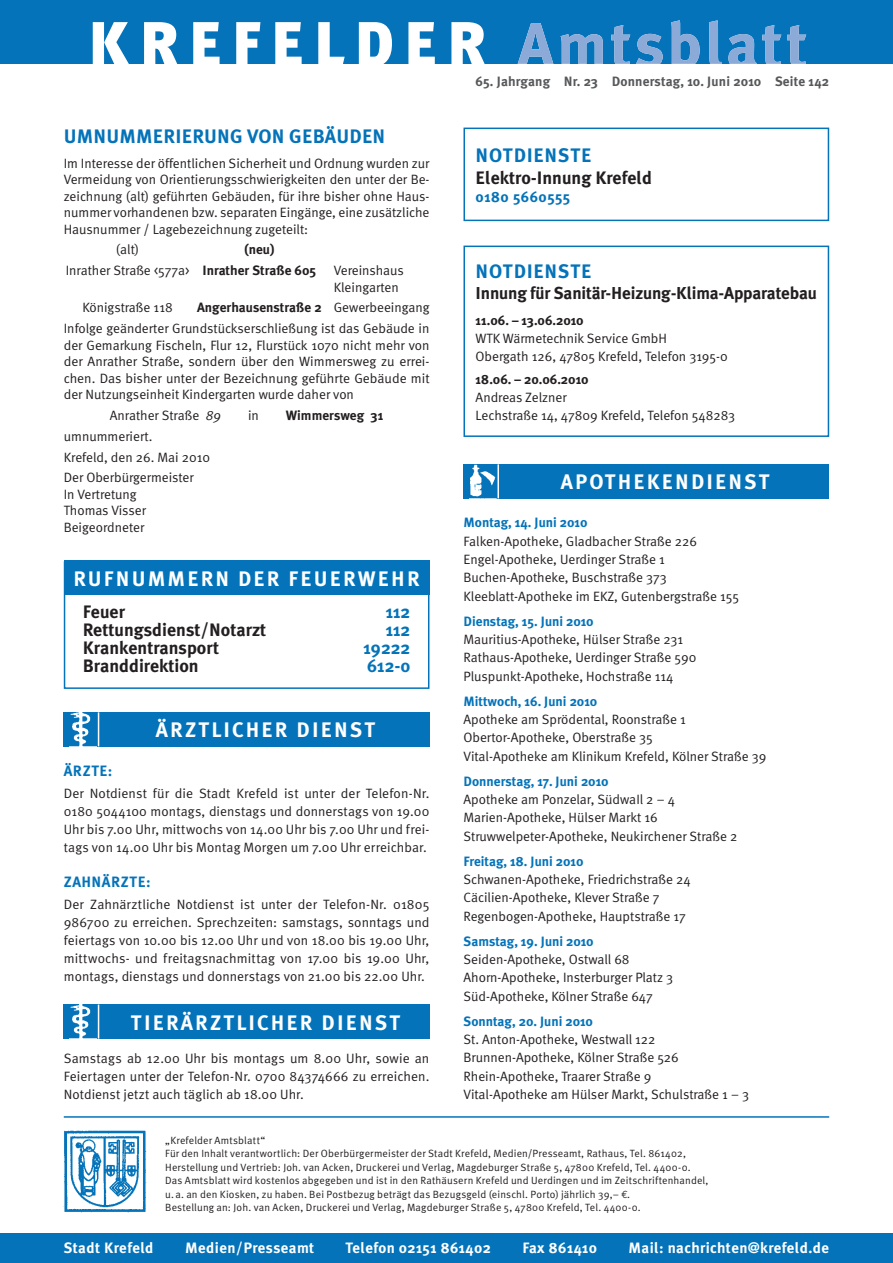
<style>
.page{position:relative;width:893px;height:1263px;background:#fff}
.page>*{position:absolute;margin:0;border:0;box-sizing:border-box;transform-origin:0 0}
.t1{font:700 21px "Meta Plus";letter-spacing:.1em;color:#fff}
.t2{font:700 19.5px "Meta Plus";letter-spacing:.01em;color:#0473b9}
.t3{font:700 19.5px "Meta Plus";letter-spacing:.04em;color:#0473b9}
.t4{font:700 18px "Meta Plus";color:#231f20}
.t5{font:700 18px "Meta Plus";color:#0473b9}
.t6{font:700 17.25px "Meta Plus";letter-spacing:-.01em;color:#231f20}
.t7{font:700 15px "Meta Plus";letter-spacing:.025em;color:#fff}
.t8{font:700 15px "Meta Plus";letter-spacing:.035em;color:#0473b9}
.t9{font:13.5px/18.5px "Meta Normal";color:#231f20}
.t10{font:700 13.5px "Meta Plus";color:#0473b9}
.t11{font:700 13.5px "Meta Plus";color:#231f20}
.t12{font:700 13.5px "Meta Plus";letter-spacing:.01em;color:#57585a}
.t13{font:10.5px/13.5px "Meta Normal";letter-spacing:.015em;color:#231f20}
.s1{font-family:"Meta Plus";font-weight:700}
.s2{font-family:"Meta Normal";font-weight:400}
.s3{font-style:italic}
.s4{font-family:"Euro Mono"}
</style>
<div class="page">
<div style="left:0;top:0;width:893px;height:64px;background:#0473b9"></div>
<svg style="left:93px;top:22px;width:392px;height:42px"></svg>
<svg style="left:517px;top:20px;width:289px;height:44px"></svg>
<div style="left:0;top:1233px;width:893px;height:30px;background:#0473b9"></div>
<img style="left:64px;top:1131px;width:82px;height:82px">
<svg style="left:63px;top:560px;width:767px;height:558px"></svg>
<div style="left:64px;top:561px;width:365px;height:34px;background:#0473b9"></div>
<div style="left:64px;top:1004px;width:365px;height:34px;background:#0473b9"></div>
<hr style="left:98px;top:1004px;width:1px;height:34px;background:#fff">
<img style="left:70px;top:1004px;width:21px;height:34px">
<div style="left:64px;top:712px;width:365px;height:34px;background:#0473b9"></div>
<hr style="left:98px;top:712px;width:1px;height:34px;background:#fff">
<img style="left:70px;top:712px;width:21px;height:34px">
<div style="left:463px;top:464px;width:366px;height:34px;background:#0473b9"></div>
<hr style="left:497px;top:464px;width:2px;height:34px;background:#fff">
<img style="left:470px;top:464px;width:26px;height:33px">
<div style="left:463px;top:128px;width:366px;height:93px;border:2px solid #0473b9"></div>
<div style="left:463px;top:246px;width:366px;height:191px;border:2px solid #0473b9"></div>
<h2 class="t2" style="left:64px;top:128px;width:323px">UMNUMMERIERUNG VON GEBÄUDEN</h2>
<p class="t9" style="left:64px;top:156px;width:367px;line-height:16.5px;text-align:justify">Im Interesse der öffentlichen Sicherheit und Ordnung wurden zur Vermeidung von Orientierungsschwierigkeiten den unter der Be&shy;zeichnung (alt) geführten Gebäuden, für ihre bisher ohne Haus&shy;nummer vorhandenen bzw. separaten Eingänge, eine zusätzliche Hausnummer / Lagebezeichnung zugeteilt:</p>
<p class="t9" style="left:116px;top:242px;width:25px">(alt)</p>
<p class="t11" style="left:244px;top:244px;width:32px">(neu)</p>
<p class="t9" style="left:66px;top:262px;width:252px">Inrather Straße &lt;577a&gt; <span class="s1">Inrather Straße 605</span></p>
<p class="t9" style="left:334px;top:263px;width:72px;line-height:16.5px">Vereinshaus<br>Kleingarten</p>
<p class="t9" style="left:82px;top:300px;width:92px">Königstraße 118</p>
<p class="t11" style="left:197px;top:302px;width:234px">Angerhausenstraße 2 <span class="s2">Gewerbeeingang</span></p>
<p class="t9" style="left:64px;top:321px;width:367px;line-height:16.5px;text-align:justify">Infolge geänderter Grundstückserschließung ist das Gebäude in der Gemarkung Fischeln, Flur 12, Flurstück 1070 nicht mehr von der Anrather Straße, sondern über den Wimmersweg zu errei&shy;chen. Das bisher unter der Bezeichnung geführte Gebäude mit der Nutzungseinheit Kindergarten wurde daher von</p>
<p class="t9" style="left:110px;top:407px;width:113px">Anrather Straße <span class="s3">89</span></p>
<p class="t9" style="left:248px;top:407px;width:12px">in</p>
<p class="t11" style="left:286px;top:410px;width:99px">Wimmersweg 31</p>
<p class="t9" style="left:64px;top:427px;width:148px;line-height:20.7px">umnummeriert.<br>Krefeld, den 26. Mai 2010<br>Der Oberbürgermeister</p>
<p class="t9" style="left:64px;top:487px;width:84px;line-height:16.5px">In Vertretung<br>Thomas Visser<br>Beigeordneter</p>
<h1 class="t1" style="left:73px;top:570px;width:348px">RUFNUMMERN DER FEUERWEHR</h1>
<h3 class="t4" style="left:83px;top:604px;width:44px">Feuer</h3>
<h3 class="t5" style="left:386px;top:604px;width:26px">112</h3>
<h3 class="t4" style="left:83px;top:622px;width:185px">Rettungsdienst/Notarzt</h3>
<h3 class="t5" style="left:386px;top:622px;width:26px">112</h3>
<h3 class="t4" style="left:83px;top:640px;width:138px">Krankentransport</h3>
<h3 class="t5" style="left:363px;top:640px;width:48px">19222</h3>
<h3 class="t4" style="left:83px;top:658px;width:117px">Branddirektion</h3>
<h3 class="t5" style="left:367px;top:658px;width:45px">612-0</h3>
<h1 class="t1" style="left:156px;top:721px;width:221px">ÄRZTLICHER DIENST</h1>
<p class="t8" style="left:64px;top:764px;width:50px">ÄRZTE:</p>
<p class="t9" style="left:64px;top:785px;width:367px;line-height:18px;text-align:justify">Der Notdienst für die Stadt Krefeld ist unter der Telefon-Nr.<br>0180 5044100 montags, dienstags und donnerstags von 19.00<br>Uhr bis 7.00 Uhr, mittwochs von 14.00 Uhr bis 7.00 Uhr und frei&shy;tags von 14.00 Uhr bis Montag Morgen um 7.00 Uhr erreichbar.</p>
<p class="t8" style="left:64px;top:875px;width:88px">ZAHNÄRZTE:</p>
<p class="t9" style="left:64px;top:896px;width:367px;line-height:18px;text-align:justify">Der Zahnärztliche Notdienst ist unter der Telefon-Nr. 01805<br>986700 zu erreichen. Sprechzeiten: samstags, sonntags und feiertags von 10.00 bis 12.00 Uhr und von 18.00 bis 19.00 Uhr, mittwochs- und freitagsnachmittag von 17.00 bis 19.00 Uhr, montags, dienstags und donnerstags von 21.00 bis 22.00 Uhr.</p>
<h1 class="t1" style="left:131px;top:1014px;width:271px">TIERÄRZTLICHER DIENST</h1>
<p class="t9" style="left:64px;top:1050px;width:367px;line-height:18px;text-align:justify">Samstags ab 12.00 Uhr bis montags um 8.00 Uhr, sowie an Feiertagen unter der Telefon-Nr. 0700 84374666 zu erreichen.<br>Notdienst jetzt auch täglich ab 18.00 Uhr.</p>
<p class="t12" style="left:475px;top:76px;width:355px">65. Jahrgang Nr. 23 Donnerstag, 10. Juni 2010 Seite 142</p>
<h2 class="t3" style="left:476px;top:147px;width:117px">NOTDIENSTE</h2>
<h3 class="t4" style="left:476px;top:170px;width:178px">Elektro-Innung Krefeld</h3>
<p class="t8" style="left:476px;top:190px;width:96px">0180 5660555</p>
<h2 class="t3" style="left:476px;top:263px;width:117px">NOTDIENSTE</h2>
<p class="t6" style="left:476px;top:286px;width:343px">Innung für Sanitär-Heizung-Klima-Apparatebau</p>
<p class="t11" style="left:476px;top:315px;width:110px">11.06. – 13.06.2010</p>
<p class="t9" style="left:476px;top:331px;width:254px;line-height:18px">WTK Wärmetechnik Service GmbH<br>Obergath 126, 47805 Krefeld, Telefon 3195-0</p>
<p class="t11" style="left:476px;top:373px;width:114px">18.06. – 20.06.2010</p>
<p class="t9" style="left:476px;top:389px;width:261px;line-height:18px">Andreas Zelzner<br>Lechstraße 14, 47809 Krefeld, Telefon 548283</p>
<h1 class="t1" style="left:561px;top:473px;width:210px">APOTHEKENDIENST</h1>
<p class="t10" style="left:463px;top:517px;width:125px">Montag, 14. Juni 2010</p>
<p class="t9" style="left:463px;top:533px;width:277px">Falken-Apotheke, Gladbacher Straße 226<br>Engel-Apotheke, Uerdinger Straße 1<br>Buchen-Apotheke, Buschstraße 373<br>Kleeblatt-Apotheke im EKZ, Gutenbergstraße 155</p>
<p class="t10" style="left:463px;top:615px;width:132px">Dienstag, 15. Juni 2010</p>
<p class="t9" style="left:463px;top:631px;width:234px">Mauritius-Apotheke, Hülser Straße 231<br>Rathaus-Apotheke, Uerdinger Straße 590<br>Pluspunkt-Apotheke, Hochstraße 114</p>
<p class="t10" style="left:463px;top:695px;width:135px">Mittwoch, 16. Juni 2010</p>
<p class="t9" style="left:463px;top:711px;width:304px">Apotheke am Sprödental, Roonstraße 1<br>Obertor-Apotheke, Oberstraße 35<br>Vital-Apotheke am Klinikum Krefeld, Kölner Straße 39</p>
<p class="t10" style="left:463px;top:775px;width:146px">Donnerstag, 17. Juni 2010</p>
<p class="t9" style="left:463px;top:791px;width:276px">Apotheke am Ponzelar, SüdwaIl 2 – 4<br>Marien-Apotheke, Hülser Markt 16<br>Struwwelpeter-Apotheke, Neukirchener Straße 2</p>
<p class="t10" style="left:463px;top:855px;width:121px">Freitag, 18. Juni 2010</p>
<p class="t9" style="left:463px;top:871px;width:229px">Schwanen-Apotheke, Friedrichstraße 24<br>Cäcilien-Apotheke, Klever Straße 7<br>Regenbogen-Apotheke, Hauptstraße 17</p>
<p class="t10" style="left:463px;top:935px;width:132px">Samstag, 19. Juni 2010</p>
<p class="t9" style="left:463px;top:951px;width:211px">Seiden-Apotheke, Ostwall 68<br>Ahorn-Apotheke, Insterburger Platz 3<br>Süd-Apotheke, Kölner Straße 647</p>
<p class="t10" style="left:463px;top:1015px;width:131px">Sonntag, 20. Juni 2010</p>
<p class="t9" style="left:463px;top:1031px;width:287px">St. Anton-Apotheke, Westwall 122<br>Brunnen-Apotheke, Kölner Straße 526<br>Rhein-Apotheke, Traarer Straße 9<br>Vital-Apotheke am Hülser Markt, Schulstraße 1 – 3</p>
<p class="t13" style="left:165px;top:1134px;width:545px">„Krefelder Amtsblatt“<br>Für den Inhalt verantwortlich: Der Oberbürgermeister der Stadt Krefeld, Medien/Presseamt, Rathaus, Tel. 861402, Herstellung und Vertrieb: Joh. van Acken, Druckerei und Verlag, Magdeburger Straße 5, 47800 Krefeld, Tel. 4400-0.<br>Das Amtsblatt wird kostenlos abgegeben und ist in den Rathäusern Krefeld und Uerdingen und im Zeitschriftenhandel, u. a. an den Kiosken, zu haben. Bei Postbezug beträgt das Bezugsgeld (einschl. Porto) jährlich 39,– <span class="s4">€</span>.<br>Bestellung an: Joh. van Acken, Druckerei und Verlag, Magdeburger Straße 5, 47800 Krefeld, Tel. 4400-0.</p>
<p class="t7" style="left:64px;top:1242px;width:91px">Stadt Krefeld</p>
<p class="t7" style="left:185px;top:1242px;width:131px">Medien/Presseamt</p>
<p class="t7" style="left:346px;top:1242px;width:147px">Telefon 02151 861402</p>
<p class="t7" style="left:522px;top:1242px;width:76px">Fax 861410</p>
<p class="t7" style="left:628px;top:1242px;width:202px">Mail: nachrichten@krefeld.de</p>
</div>
